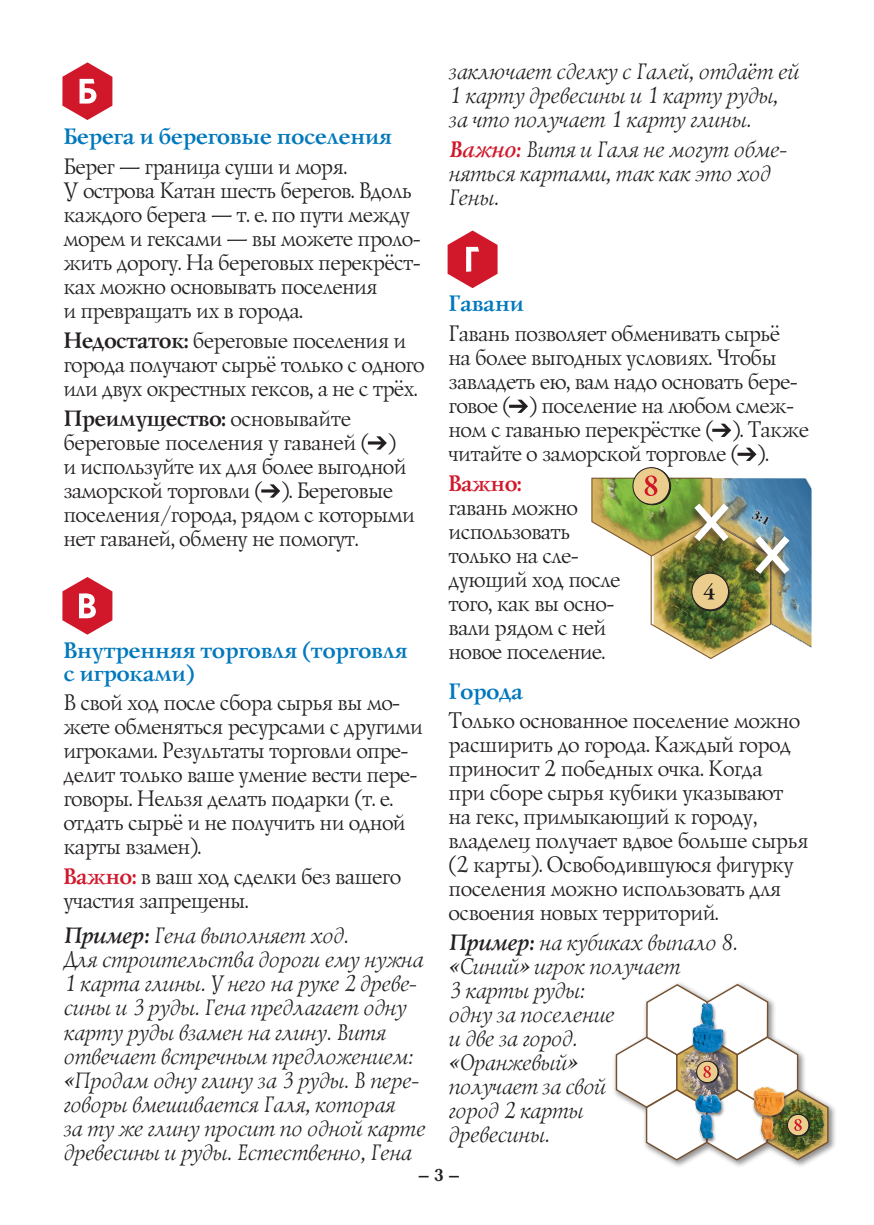
<style>
.page{position:relative;width:874px;height:1225px;background:#fff}
.page>*{position:absolute;margin:0;border:0;box-sizing:border-box;transform-origin:0 0}
.t1{font:23px/24px "Lazurski C";letter-spacing:-.01em;color:#231f20;scale:.96 1}
.t2{font:italic 23px/24px "Lazurski C";letter-spacing:-.01em;color:#231f20;scale:.96 1}
.t3{font:700 23px/23px "Lazurski C";letter-spacing:-.005em;color:#0078bd}
.t4{font:700 18px "Baltica";color:#231f20}
.s1{font-weight:700}
.s2{font-weight:700;color:#d1182b}
</style>
<div class="page">
<div style="left:611px;top:980px;width:225px;height:188px;background:#231f20;opacity:.5"></div>
<svg style="left:614px;top:983px;width:214px;height:178px"></svg>
<div style="left:694px;top:1093px;width:31px;height:25px;background:#231f20;opacity:.65"></div>
<img style="left:695px;top:1094px;width:25px;height:18px">
<div style="left:698px;top:1002px;width:19px;height:30px;background:#231f20;opacity:.65"></div>
<img style="left:700px;top:1002px;width:14px;height:19px">
<div style="left:690px;top:1022px;width:37px;height:35px;background:#231f20;opacity:.65"></div>
<img style="left:690px;top:1021px;width:34px;height:32px">
<div style="left:697px;top:1113px;width:19px;height:30px;background:#231f20;opacity:.65"></div>
<img style="left:699px;top:1113px;width:14px;height:26px">
<div style="left:758px;top:1114px;width:19px;height:30px;background:#231f20;opacity:.65"></div>
<img style="left:759px;top:1120px;width:14px;height:20px">
<div style="left:751px;top:1085px;width:36px;height:35px;background:#231f20;opacity:.65"></div>
<img style="left:750px;top:1084px;width:34px;height:32px">
<img style="left:795px;top:478px;width:16px;height:170px">
<svg style="left:62px;top:62px;width:50px;height:58px"></svg>
<svg style="left:368px;top:436px;width:18px;height:13px"></svg>
<svg style="left:261px;top:484px;width:19px;height:13px"></svg>
<svg style="left:62px;top:577px;width:50px;height:57px"></svg>
<svg style="left:447px;top:230px;width:50px;height:58px"></svg>
<svg style="left:509px;top:400px;width:19px;height:13px"></svg>
<svg style="left:712px;top:424px;width:18px;height:13px"></svg>
<img style="left:591px;top:448px;width:204px;height:211px">
<p class="t3" style="left:62px;top:126px;width:329px">Берега и береговые поселения</p>
<p class="t1" style="left:62px;top:155px;width:370px">Берег — граница суши и моря.<br>У острова Катан шесть берегов. Вдоль каждого берега — т. е. по пути между морем и гексами — вы можете проло&shy;жить дорогу. На береговых перекрёст&shy;ках можно основывать поселения<br>и превращать их в города.</p>
<p class="t1" style="left:62px;top:328px;width:377px"><span class="s1">Недостаток:</span> береговые поселения и города получают сырьё только с одного или двух окрестных гексов, а не с трёх.</p>
<p class="t1" style="left:62px;top:406px;width:367px"><span class="s1">Преимущество:</span> основывайте береговые поселения у гаваней ( )<br>и используйте их для более выгодной заморской торговли ( ). Береговые поселения/города, рядом с которыми нет гаваней, обмену не помогут.</p>
<p class="t3" style="left:62px;top:639px;width:345px">Внутренняя торговля (торговля с игроками)</p>
<p class="t1" style="left:62px;top:691px;width:375px">В свой ход после сбора сырья вы мо&shy;жете обменяться ресурсами с другими игроками. Результаты торговли опре&shy;делит только ваше умение вести пере&shy;говоры. Нельзя делать подарки (т. е. отдать сырьё и не получить ни одной карты взамен).</p>
<p class="t1" style="left:62px;top:864px;width:353px"><span class="s2">Важно:</span> в ваш ход сделки без вашего участия запрещены.</p>
<p class="t2" style="left:62px;top:924px;width:378px"><span class="s1">Пример:</span> Гена выполняет ход.<br>Для строительства дороги ему нужна 1 карта глины. У него на руке 2 древе&shy;сины и 3 руды. Гена предлагает одну карту руды взамен на глину. Витя отвечает встречным предложением: «Продам одну глину за 3 руды. В пере&shy;говоры вмешивается Галя, которая<br>за ту же глину просит по одной карте древесины и руды. Естественно, Гена</p>
<p class="t2" style="left:447px;top:60px;width:366px">заключает сделку с Галей, отдаёт ей<br>1 карту древесины и 1 карту руды, за что получает 1 карту глины.</p>
<p class="t2" style="left:447px;top:137px;width:351px"><span class="s2">Важно:</span> Витя и Галя не могут обме&shy;няться картами, так как это ход<br>Гены.</p>
<p class="t3" style="left:447px;top:292px;width:77px">Гавани</p>
<p class="t1" style="left:447px;top:321px;width:376px">Гавань позволяет обменивать сырьё<br>на более выгодных условиях. Чтобы завладеть ею, вам надо основать бере&shy;говое ( ) поселение на любом смеж&shy;ном с гаванью перекрёстке ( ). Также читайте о заморской торговле ( ).</p>
<p class="t1" style="left:447px;top:471px;width:180px"><span class="s2">Важно:<br></span>гавань можно использовать только на сле&shy;дующий ход после того, как вы осно&shy;вали рядом с ней новое поселение.</p>
<p class="t3" style="left:447px;top:680px;width:76px">Города</p>
<p class="t1" style="left:447px;top:709px;width:376px">Только основанное поселение можно расширить до города. Каждый город приносит 2 победных очка. Когда<br>при сборе сырья кубики указывают на гекс, примыкающий к городу, владелец получает вдвое больше сырья (2 карты). Освободившуюся фигурку поселения можно использовать для освоения новых территорий.</p>
<p class="t2" style="left:447px;top:930px;width:302px"><span class="s1">Пример:</span> на кубиках выпало 8. «Синий» игрок получает<br>3 карты руды:<br>одну за поселение<br>и две за город.<br>«Оранжевый»<br>получает за свой<br>город 2 карты<br>древесины.</p>
<p class="t4" style="left:417px;top:1163px;width:45px">– 3 –</p>
</div>
